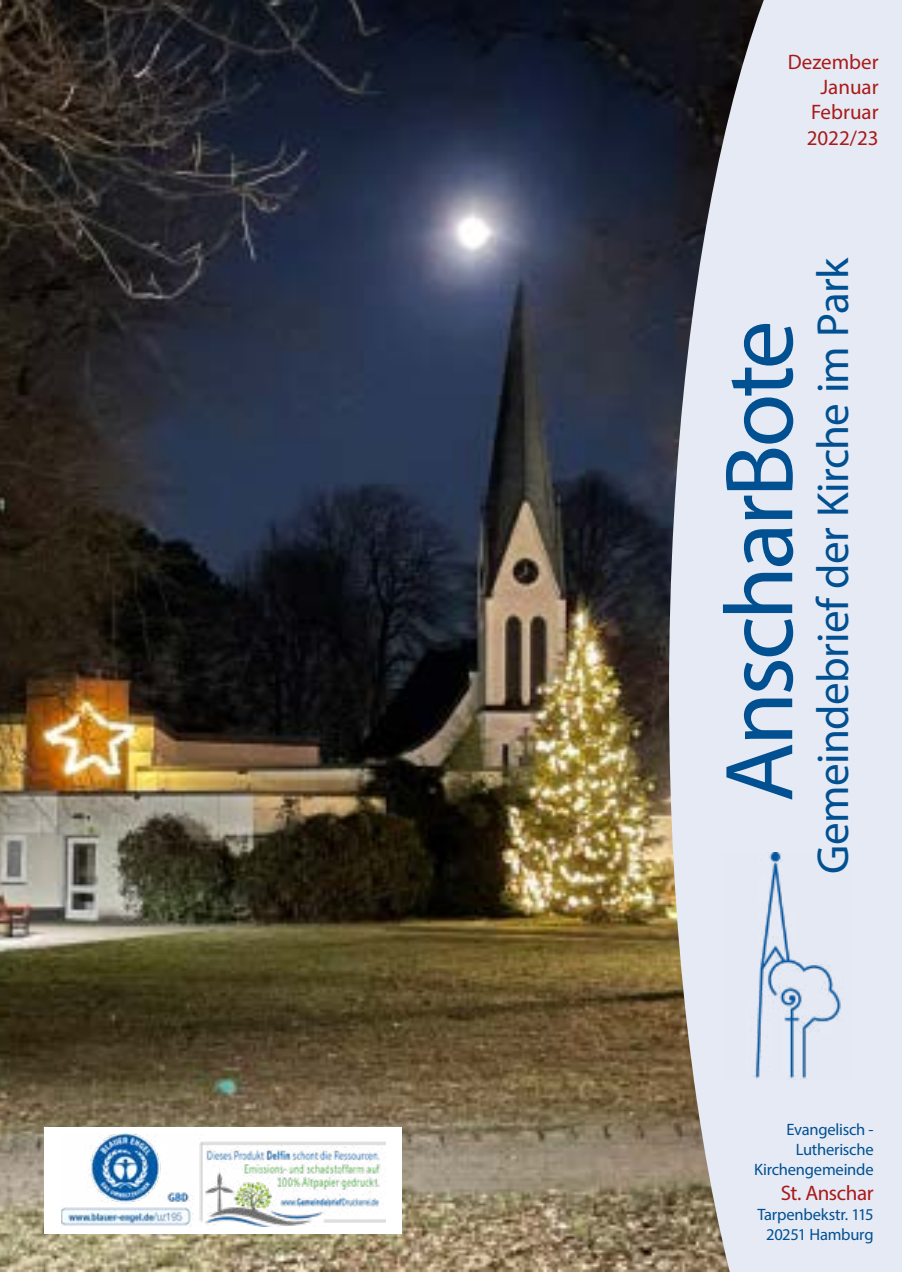
<style>
.page{position:relative;width:902px;height:1272px;background:#fff}
.page>*{position:absolute;margin:0;border:0;box-sizing:border-box;transform-origin:0 0}
.t1{font:97.5px "Myriad Pro";letter-spacing:-.035em;color:#005092}
.t2{font:45px "Myriad Pro";letter-spacing:-.01em;color:#005092}
.t3{font:21px/25.2px "Myriad Pro";color:#a91a18;text-align:right}
.t4{font:21px "Myriad Pro";letter-spacing:-.02em;color:#a91a18}
.t5{font:16.5px/19.8px "Myriad Pro";letter-spacing:-.015em;color:#005092;text-align:right}
</style>
<div class="page">
<img style="left:0;top:0;width:669px;height:1271px">
<svg style="left:669px;top:0;width:232px;height:1271px;background:#d2d5de"></svg>
<div style="left:45px;top:1127px;width:357px;height:106px;background:#fff"></div>
<img style="left:61px;top:1133px;width:324px;height:93px">
<img style="left:723px;top:853px;width:127px;height:226px">
<p class="t3" style="left:787px;top:49px;width:92px">Dezember<br>Januar<br>Februar<br>2022/23</p>
<h1 class="t1" style="left:699px;top:802px;width:483px;rotate:-90deg">AnscharBote</h1>
<h2 class="t2" style="left:805px;top:874px;width:618px;rotate:-90deg">Gemeindebrief der Kirche im Park</h2>
<p class="t5" style="left:754px;top:1119px;width:121px">Evangelisch -<br>Lutherische<br>Kirchengemeinde</p>
<p class="t4" style="left:780px;top:1180px;width:94px">St. Anschar</p>
<p class="t5" style="left:757px;top:1204px;width:118px;text-align:center">Tarpenbekstr. 115<br>20251 Hamburg</p>
</div>
